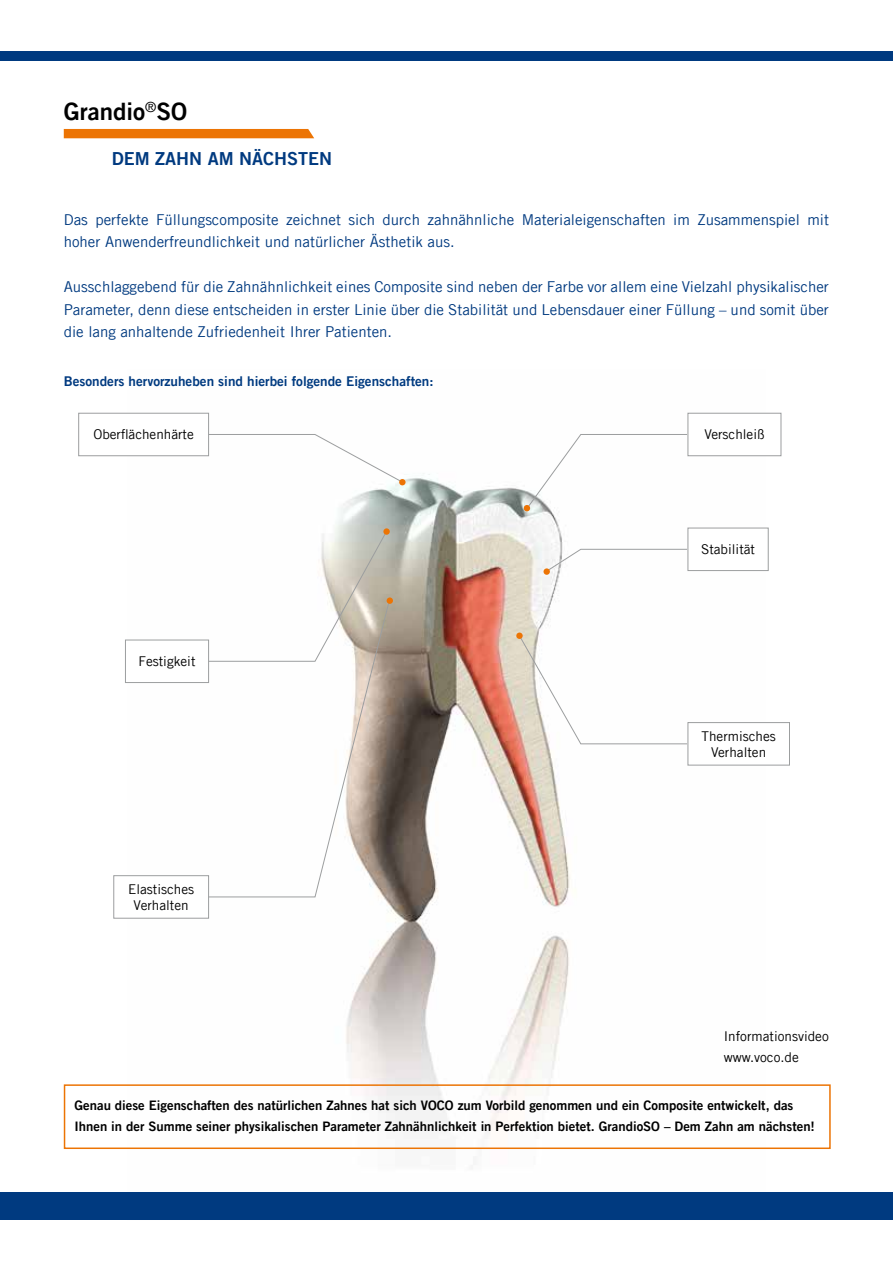
<style>
.page{position:relative;width:893px;height:1263px;background:#fff}
.page>*{position:absolute;margin:0;border:0;box-sizing:border-box;transform-origin:0 0}
.t1{font:24px "Trade Gothic LT Com Bd 2";color:#000}
.t2{font:18px "Trade Gothic LT Com Bd 2";color:#003a80}
.t3{font:15px/22.5px "Trade Gothic LT Com";color:#003a80}
.t4{font:13.5px/16.2px "Trade Gothic LT Com";color:#000;text-align:center}
.t5{font:13.5px "Trade Gothic LT Com Bd 2";color:#003a80}
.t6{font:13.2px/21px "Trade Gothic LT Com Bd 2";color:#000}
</style>
<div class="page">
<img style="left:127px;top:412px;width:638px;height:738px">
<div style="left:0;top:1192px;width:893px;height:28px;background:#003a80"></div>
<div style="left:0;top:51px;width:893px;height:10px;background:#003a80"></div>
<div style="left:64px;top:1084px;width:767px;height:65px;border:2px solid #ec7404"></div>
<div style="left:64px;top:129px;width:250px;height:9px;background:#ec7404"></div>
<div style="left:688px;top:413px;width:93px;height:43px;background:#fff"></div>
<div style="left:688px;top:413px;width:93px;height:43px;border:1px solid #9c9e9f"></div>
<div style="left:79px;top:413px;width:130px;height:43px;background:#fff"></div>
<div style="left:78px;top:413px;width:131px;height:43px;border:1px solid #9c9e9f"></div>
<svg style="left:208px;top:434px;width:197px;height:50px"></svg>
<div style="left:125px;top:640px;width:84px;height:42px;background:#fff"></div>
<div style="left:125px;top:640px;width:84px;height:43px;border:1px solid #9c9e9f"></div>
<svg style="left:208px;top:530px;width:180px;height:68px"></svg>
<div style="left:688px;top:723px;width:101px;height:42px;background:#fff"></div>
<div style="left:688px;top:722px;width:102px;height:43px;border:1px solid #9c9e9f"></div>
<svg style="left:518px;top:634px;width:170px;height:111px"></svg>
<div style="left:114px;top:876px;width:95px;height:42px;background:#fff"></div>
<div style="left:113px;top:875px;width:96px;height:43px;border:1px solid #9c9e9f"></div>
<svg style="left:208px;top:598px;width:183px;height:300px"></svg>
<div style="left:399px;top:479px;width:7px;height:6px;background:#ec7404;border-radius:50%"></div>
<svg style="left:524px;top:434px;width:164px;height:77px"></svg>
<div style="left:688px;top:528px;width:80px;height:42px;background:#fff"></div>
<div style="left:688px;top:528px;width:81px;height:43px;border:1px solid #9c9e9f"></div>
<svg style="left:545px;top:548px;width:143px;height:24px"></svg>
<div style="left:543px;top:568px;width:7px;height:7px;background:#ec7404;border-radius:50%"></div>
<div style="left:516px;top:632px;width:7px;height:7px;background:#ec7404;border-radius:50%"></div>
<div style="left:387px;top:597px;width:6px;height:7px;background:#ec7404;border-radius:50%"></div>
<div style="left:383px;top:528px;width:7px;height:7px;background:#ec7404;border-radius:50%"></div>
<h1 class="t1" style="left:64px;top:97px;width:125px">Grandio<sup>®</sup>SO</h1>
<p class="t2" style="left:112px;top:147px;width:222px">DEM ZAHN AM NÄCHSTEN</p>
<p class="t3" style="left:64px;top:208px;width:767px">Das perfekte Füllungscomposite zeichnet sich durch zahnähnliche Materialeigenschaften im Zusammenspiel mit hoher Anwenderfreundlichkeit und natürlicher Ästhetik aus.</p>
<p class="t3" style="left:64px;top:276px;width:767px;text-align:justify">Ausschlaggebend für die Zahnähnlichkeit eines Composite sind neben der Farbe vor allem eine Vielzahl physikalischer Parameter, denn diese entscheiden in erster Linie über die Stabilität und Lebensdauer einer Füllung – und somit über die lang anhaltende Zufriedenheit Ihrer Patienten.</p>
<p class="t5" style="left:64px;top:373px;width:371px">Besonders hervorzuheben sind hierbei folgende Eigenschaften:</p>
<p class="t4" style="left:93px;top:426px;width:102px">Oberflächenhärte</p>
<p class="t4" style="left:704px;top:426px;width:62px">Verschleiß</p>
<p class="t4" style="left:139px;top:653px;width:58px">Festigkeit</p>
<p class="t4" style="left:128px;top:881px;width:67px">Elastisches<br>Verhalten</p>
<p class="t4" style="left:701px;top:541px;width:55px">Stabilität</p>
<p class="t4" style="left:702px;top:728px;width:76px">Thermisches<br>Verhalten</p>
<p class="t4" style="left:724px;top:1026px;width:106px;line-height:21px;text-align:left">Informationsvideo www.voco.de</p>
<p class="t6" style="left:74px;top:1094px;width:742px">Genau diese Eigenschaften des natürlichen Zahnes hat sich VOCO zum Vorbild genommen und ein Composite entwickelt, das<br>Ihnen in der Summe seiner physikalischen Parameter Zahnähnlichkeit in Perfektion bietet. GrandioSO – Dem Zahn am nächsten!</p>
</div>
